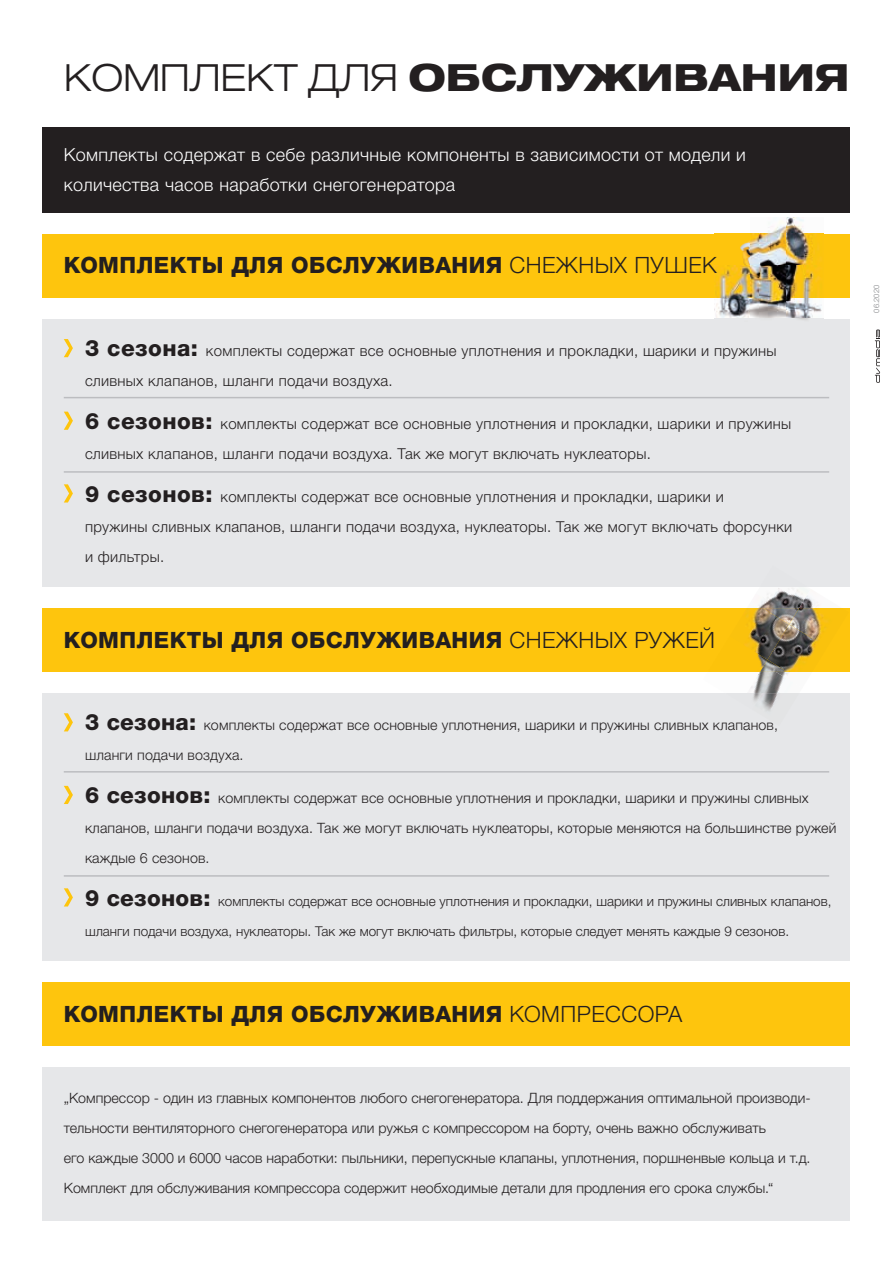
<style>
.page{position:relative;width:893px;height:1263px;background:#fff}
.page>*{position:absolute;margin:0;border:0;box-sizing:border-box;transform-origin:0 0}
.t1{font:800 expanded 37.5px "Helvetica Neue LTW1 G";color:#231f20}
.t2{font:800 22.5px "Helvetica Neue LTW1 G";letter-spacing:.02em;color:#231f20}
.t3{font:300 18px/30px "Helvetica Neue LTW1 G";letter-spacing:.02em;color:#fff}
.t4{font:300 15px/30px "Helvetica Neue LTW1 G";letter-spacing:.02em;color:#231f20}
.t5{font:300 14.25px/30px "Helvetica Neue LTW1 G";color:#231f20}
.t6{font:300 13.5px "Helvetica Neue LTW1 G";color:#231f20}
.t7{font:300 7.5px "Helvetica Neue LTW1 G";letter-spacing:.015em;color:#808285}
.s1{font-weight:300}
.s2{font-weight:800;font-size:22.5px}
</style>
<div class="page">
<svg style="left:876px;top:330px;width:4px;height:53px"></svg>
<div style="left:43px;top:1067px;width:807px;height:153px;background:#e6e7e9"></div>
<div style="left:43px;top:234px;width:807px;height:64px;background:#fec50d"></div>
<div style="left:43px;top:608px;width:807px;height:64px;background:#fec50d"></div>
<div style="left:43px;top:982px;width:807px;height:64px;background:#fec50d"></div>
<div style="left:43px;top:319px;width:807px;height:268px;background:#e6e7e9"></div>
<div style="left:43px;top:693px;width:807px;height:268px;background:#e6e7e9"></div>
<img style="left:758px;top:587px;width:46px;height:21px">
<img style="left:799px;top:589px;width:21px;height:19px">
<img style="left:750px;top:672px;width:40px;height:21px">
<img style="left:789px;top:608px;width:39px;height:16px">
<img style="left:746px;top:608px;width:43px;height:28px">
<img style="left:767px;top:624px;width:59px;height:48px">
<img style="left:745px;top:636px;width:22px;height:25px">
<img style="left:760px;top:660px;width:27px;height:12px">
<img style="left:753px;top:693px;width:25px;height:19px">
<img style="left:714px;top:218px;width:109px;height:102px">
<div style="left:43px;top:128px;width:807px;height:85px;background:#231f20"></div>
<hr style="left:64px;top:397px;width:765px;height:1px;background:#bcbdc0">
<hr style="left:64px;top:771px;width:765px;height:1px;background:#bcbdc0">
<hr style="left:64px;top:471px;width:765px;height:2px;background:#bcbdc0">
<hr style="left:64px;top:875px;width:765px;height:2px;background:#bcbdc0">
<svg style="left:64px;top:339px;width:9px;height:18px"></svg>
<svg style="left:64px;top:713px;width:9px;height:18px"></svg>
<svg style="left:64px;top:412px;width:9px;height:18px"></svg>
<svg style="left:64px;top:786px;width:9px;height:18px"></svg>
<svg style="left:64px;top:484px;width:9px;height:18px"></svg>
<svg style="left:64px;top:888px;width:9px;height:18px"></svg>
<h1 class="t1" style="left:64px;top:53px;width:787px"><span class="s1">КОМПЛЕКТ ДЛЯ</span> ОБСЛУЖИВАНИЯ</h1>
<p class="t3" style="left:64px;top:139px;width:683px">Комплекты содержат в себе различные компоненты в зависимости от модели и количества часов наработки снегогенератора</p>
<h2 class="t2" style="left:64px;top:252px;width:654px">КОМПЛЕКТЫ ДЛЯ ОБСЛУЖИВАНИЯ <span class="s1">СНЕЖНЫХ ПУШЕК</span></h2>
<p class="t4" style="left:85px;top:336px;width:693px"><span class="s2">3 сезона:</span> комплекты содержат все основные уплотнения и прокладки, шарики и пружины сливных клапанов, шланги подачи воздуха.</p>
<p class="t4" style="left:85px;top:409px;width:708px"><span class="s2">6 сезонов:</span> комплекты содержат все основные уплотнения и прокладки, шарики и пружины сливных клапанов, шланги подачи воздуха. Так же могут включать нуклеаторы.</p>
<p class="t4" style="left:85px;top:481px;width:709px"><span class="s2">9 сезонов:</span> комплекты содержат все основные уплотнения и прокладки, шарики и<br>пружины сливных клапанов, шланги подачи воздуха, нуклеаторы. Так же могут включать форсунки и фильтры.</p>
<h2 class="t2" style="left:64px;top:626px;width:653px">КОМПЛЕКТЫ ДЛЯ ОБСЛУЖИВАНИЯ <span class="s1">СНЕЖНЫХ РУЖЕЙ</span></h2>
<p class="t5" style="left:85px;top:710px;width:695px"><span class="s2">3 сезона:</span> комплекты содержат все основные уплотнения, шарики и пружины сливных клапанов, шланги подачи воздуха.</p>
<p class="t5" style="left:85px;top:783px;width:753px"><span class="s2">6 сезонов:</span> комплекты содержат все основные уплотнения и прокладки, шарики и пружины сливных клапанов, шланги подачи воздуха. Так же могут включать нуклеаторы, которые меняются на большинстве ружей каждые 6 сезонов.</p>
<p class="t6" style="left:85px;top:893px;width:748px"><span class="s2">9 сезонов:</span> комплекты содержат все основные уплотнения и прокладки, шарики и пружины сливных клапанов,</p>
<p class="t6" style="left:85px;top:923px;width:706px">шланги подачи воздуха, нуклеаторы. Так же могут включать фильтры, которые следует менять каждые 9 сезонов.</p>
<h2 class="t2" style="left:64px;top:1000px;width:620px">КОМПЛЕКТЫ ДЛЯ ОБСЛУЖИВАНИЯ <span class="s1">КОМПРЕССОРА</span></h2>
<p class="t5" style="left:64px;top:1083px;width:748px">„Компрессор - один из главных компонентов любого снегогенератора. Для поддержания оптимальной производи&shy;тельности вентиляторного снегогенератора или ружья с компрессором на борту, очень важно обслуживать<br>его каждые 3000 и 6000 часов наработки: пыльники, перепускные клапаны, уплотнения, поршненвые кольца и т.д.<br>Комплект для обслуживания компрессора содержит необходимые детали для продления его срока службы.“</p>
<p class="t7" style="left:872px;top:313px;width:29px;rotate:-90deg">06.2020</p>
</div>
